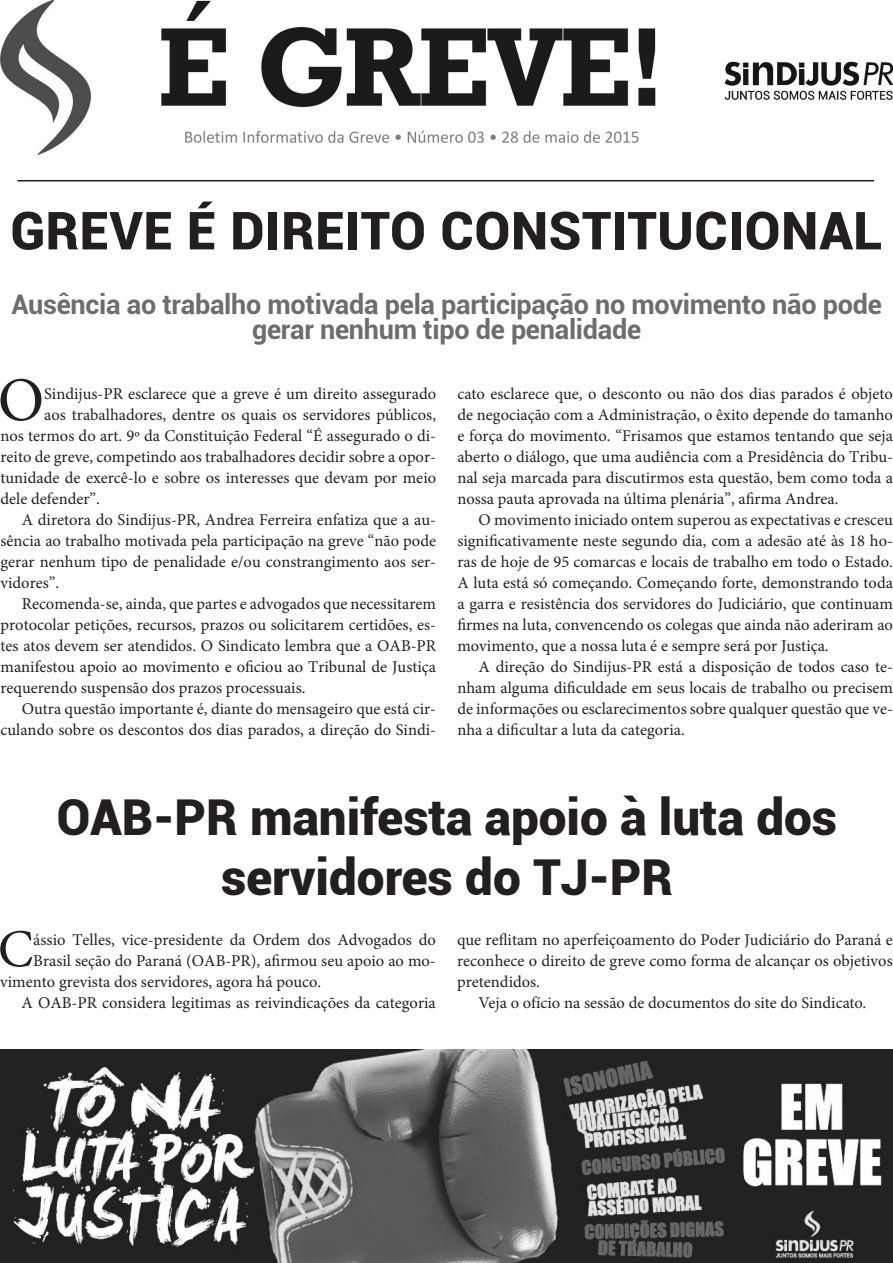
<style>
.page{position:relative;width:893px;height:1263px;background:#fff}
.page>*{position:absolute;margin:0;border:0;box-sizing:border-box;transform-origin:0 0}
.texto_jornal{font:62.1px "Minion Pro";color:#231f20}
.texto_jornal-2{font:53.25px "Minion Pro";color:#231f20}
.Título_grande{font:900 52.5px "Roboto";letter-spacing:.01em;color:#231f20}
.Título_grande-2{font:900 49.5px/59.4px "Roboto";color:#231f20;text-align:center}
.retranca_título_gran{font:700 27px/25.2px "Roboto";letter-spacing:-.01em;color:#6c6d70;text-align:center}
.texto_jornal-3{font:16.5px/21px "Minion Pro";color:#231f20;text-align:justify}
</style>
<div class="page">
<hr style="left:17px;top:180px;width:857px;height:1px;background:#231f20">
<img style="left:0;top:0;width:893px;height:154px">
<img style="left:0;top:1049px;width:893px;height:214px">
<p class="Título_grande" style="left:10px;top:194px;width:874px">GREVE É DIREITO CONSTITUCIONAL</p>
<p class="retranca_título_gran" style="left:11px;top:291px;width:872px">Ausência ao trabalho motivada pela participação no movimento não pode gerar nenhum tipo de penalidade</p>
<p class="texto_jornal" style="left:-2px;top:359px;width:48px">O</p>
<p class="texto_jornal-3" style="left:44px;top:383px;width:393px">Sindijus-PR esclarece que a greve é um direito assegurado</p>
<p class="texto_jornal-3" style="left:44px;top:404px;width:393px">aos trabalhadores, dentre os quais os servidores públicos,</p>
<p class="texto_jornal-3" style="left:0;top:425px;width:437px">nos termos do art. 9º da Constituição Federal “É assegurado o di-</p>
<p class="texto_jornal-3" style="left:0;top:446px;width:437px">reito de greve, competindo aos trabalhadores decidir sobre a opor-</p>
<p class="texto_jornal-3" style="left:0;top:467px;width:437px">tunidade de exercê-lo e sobre os interesses que devam por meio</p>
<p class="texto_jornal-3" style="left:0;top:488px;width:101px">dele defender”.</p>
<p class="texto_jornal-3" style="left:0;top:509px;width:437px;text-indent:21px">A diretora do Sindijus-PR, Andrea Ferreira enfatiza que a au&shy;sência ao trabalho motivada pela participação na greve “não pode gerar nenhum tipo de penalidade e/ou constrangimento aos ser&shy;vidores”.</p>
<p class="texto_jornal-3" style="left:0;top:593px;width:437px;text-indent:21px">Recomenda-se, ainda, que partes e advogados que necessitarem protocolar petições, recursos, prazos ou solicitarem certidões, es&shy;tes atos devem ser atendidos. O Sindicato lembra que a OAB-PR manifestou apoio ao movimento e oficiou ao Tribunal de Justiça requerendo suspensão dos prazos processuais.</p>
<p class="texto_jornal-3" style="left:0;top:698px;width:437px;text-align:right">Outra questão importante é, diante do mensageiro que está cir&shy;culando sobre os descontos dos dias parados, a direção do Sindi-</p>
<p class="texto_jornal-3" style="left:457px;top:383px;width:437px">cato esclarece que, o desconto ou não dos dias parados é objeto de negociação com a Administração, o êxito depende do tamanho e força do movimento. “Frisamos que estamos tentando que seja aberto o diálogo, que uma audiência com a Presidência do Tribu&shy;nal seja marcada para discutirmos esta questão, bem como toda a nossa pauta aprovada na última plenária”, afirma Andrea.</p>
<p class="texto_jornal-3" style="left:457px;top:509px;width:437px;text-indent:21px">O movimento iniciado ontem superou as expectativas e cresceu significativamente neste segundo dia, com a adesão até às 18 ho&shy;ras de hoje de 95 comarcas e locais de trabalho em todo o Estado.<br>A luta está só começando. Começando forte, demonstrando toda a garra e resistência dos servidores do Judiciário, que continuam firmes na luta, convencendo os colegas que ainda não aderiram ao movimento, que a nossa luta é e sempre será por Justiça.</p>
<p class="texto_jornal-3" style="left:457px;top:656px;width:437px;text-indent:21px">A direção do Sindijus-PR está a disposição de todos caso te&shy;nham alguma dificuldade em seus locais de trabalho ou precisem de informações ou esclarecimentos sobre qualquer questão que ve&shy;nha a dificultar a luta da categoria.</p>
<p class="Título_grande-2" style="left:57px;top:786px;width:782px">OAB-PR manifesta apoio à luta dos servidores do TJ-PR</p>
<p class="texto_jornal-2" style="left:-2px;top:913px;width:37px">C</p>
<p class="texto_jornal-3" style="left:33px;top:929px;width:404px">ássio Telles, vice-presidente da Ordem dos Advogados do</p>
<p class="texto_jornal-3" style="left:33px;top:950px;width:404px">Brasil seção do Paraná (OAB-PR), afirmou seu apoio ao mo-</p>
<p class="texto_jornal-3" style="left:0;top:971px;width:323px">vimento grevista dos servidores, agora há pouco.</p>
<p class="texto_jornal-3" style="left:22px;top:992px;width:416px">A OAB-PR considera legitimas as reivindicações da categoria</p>
<p class="texto_jornal-3" style="left:457px;top:929px;width:437px">que reflitam no aperfeiçoamento do Poder Judiciário do Paraná e reconhece o direito de greve como forma de alcançar os objetivos pretendidos.</p>
<p class="texto_jornal-3" style="left:478px;top:992px;width:389px">Veja o ofício na sessão de documentos do site do Sindicato.</p>
</div>
